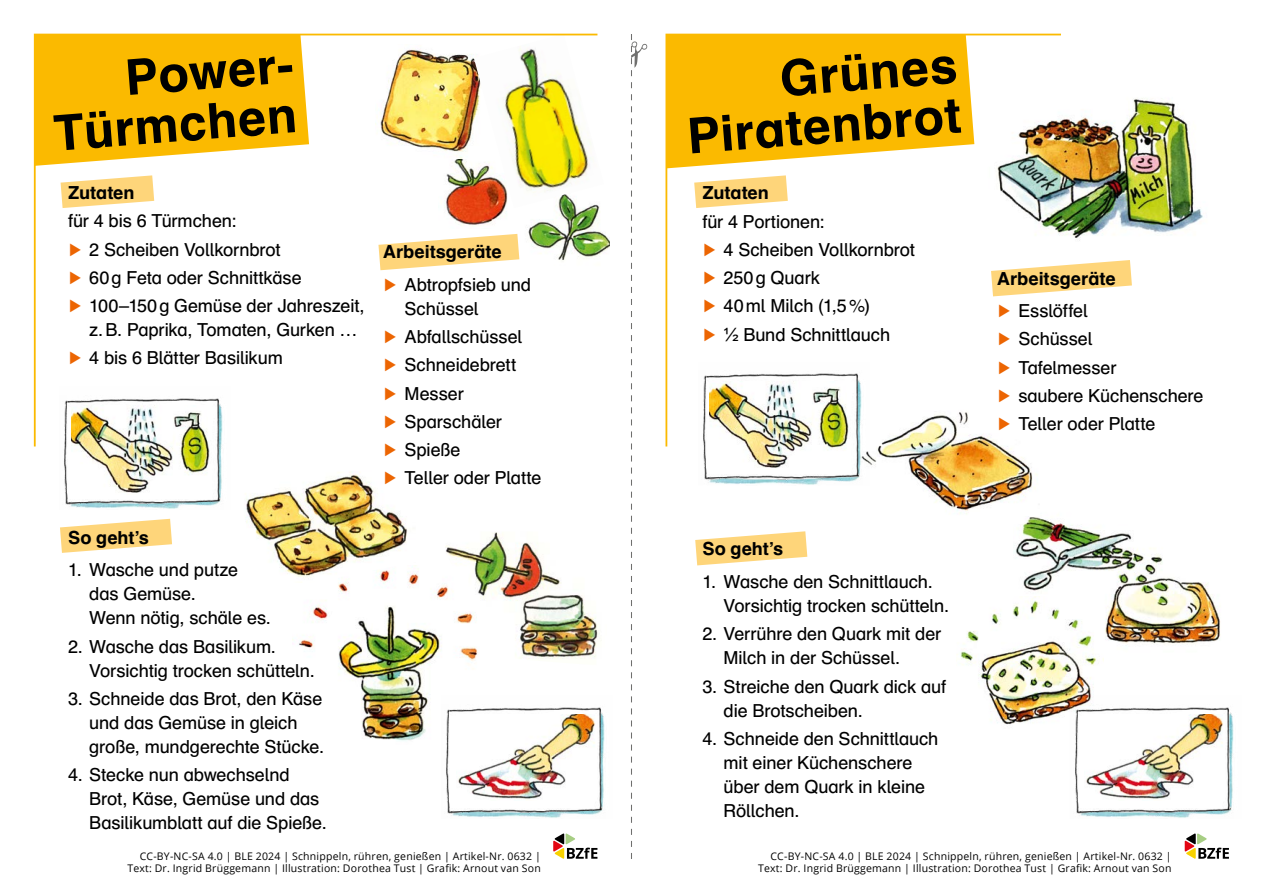
<style>
.page{position:relative;width:1263px;height:893px;background:#fff}
.page>*{position:absolute;margin:0;border:0;box-sizing:border-box;transform-origin:0 0}
.id26807{font:700 49.35px/49.5px "Schulbuch Nord OT";color:#000;text-align:right}
.id504{font:18px/24px "Schulbuch Nord OT";letter-spacing:-.005em;color:#000}
.id27471{font:700 18px "Schulbuch Nord OT";letter-spacing:-.005em;color:#000}
.id27812{font:10.5px/12.6px "Open Sans";letter-spacing:.02em;color:#000;text-align:right}
.s1{font-family:"Arial";color:#ec6502}
.s2{font-family:"Arial"}
</style>
<div class="page">
<img style="left:292px;top:569px;width:143px;height:172px">
<img style="left:246px;top:471px;width:170px;height:112px">
<img style="left:435px;top:532px;width:164px;height:129px">
<img style="left:1015px;top:517px;width:205px;height:127px">
<img style="left:869px;top:448px;width:168px;height:66px">
<img style="left:1063px;top:98px;width:140px;height:143px">
<svg style="left:60px;top:519px;width:112px;height:34px"></svg>
<svg style="left:695px;top:531px;width:112px;height:34px"></svg>
<svg style="left:1063px;top:260px;width:69px;height:31px"></svg>
<img style="left:64px;top:448px;width:158px;height:61px">
<img style="left:71px;top:448px;width:140px;height:46px">
<img style="left:703px;top:448px;width:159px;height:37px">
<img style="left:710px;top:448px;width:140px;height:21px">
<img style="left:957px;top:596px;width:146px;height:129px">
<img style="left:599px;top:208px;width:11px;height:47px">
<svg style="left:1185px;top:833px;width:44px;height:26px"></svg>
<svg style="left:553px;top:833px;width:44px;height:26px"></svg>
<img style="left:446px;top:707px;width:159px;height:111px">
<img style="left:456px;top:715px;width:140px;height:85px">
<img style="left:1070px;top:696px;width:33px;height:8px">
<img style="left:1070px;top:704px;width:164px;height:114px">
<img style="left:1084px;top:715px;width:140px;height:85px">
<svg style="left:631px;top:34px;width:16px;height:825px"></svg>
<svg style="left:33px;top:33px;width:566px;height:415px"></svg>
<svg style="left:665px;top:33px;width:398px;height:415px"></svg>
<h1 class="id26807" style="left:48px;top:62px;width:254px;rotate:-5deg">Power-<br>Türmchen</h1>
<h2 class="id27471" style="left:68px;top:181px;width:68px">Zutaten</h2>
<p class="id504" style="left:68px;top:209px;width:170px">für 4 bis 6 Türmchen:</p>
<p class="id504" style="left:68px;top:238px;width:214px"><span class="s1">►</span> 2 Scheiben Vollkornbrot</p>
<p class="id504" style="left:68px;top:266px;width:235px"><span class="s1">►</span> 60g Feta oder Schnittkäse</p>
<p class="id504" style="left:89px;top:294px;width:277px;text-indent:-21px"><span class="s1">►</span> 100–150g Gemüse der Jahreszeit, z.B. Paprika, Tomaten, Gurken …</p>
<p class="id504" style="left:68px;top:346px;width:216px"><span class="s1">►</span> 4 bis 6 Blätter Basilikum</p>
<h2 class="id27471" style="left:68px;top:526px;width:82px">So geht’s</h2>
<p class="id504" style="left:89px;top:558px;width:183px;text-indent:-21px">1. Wasche und putze das Gemüse.<br>Wenn nötig, schäle es.</p>
<p class="id504" style="left:89px;top:635px;width:227px;text-indent:-21px">2. Wasche das Basilikum.<br>Vorsichtig trocken schütteln.</p>
<p class="id504" style="left:89px;top:687px;width:236px;text-indent:-21px">3. Schneide das Brot, den Käse und das Gemüse in gleich große, mundgerechte Stücke.</p>
<p class="id504" style="left:89px;top:763px;width:239px;text-indent:-21px">4. Stecke nun abwechselnd<br>Brot, Käse, Gemüse und das<br>Basilikumblatt auf die Spieße.</p>
<h2 class="id27471" style="left:383px;top:240px;width:120px">Arbeitsgeräte</h2>
<p class="id504" style="left:405px;top:273px;width:128px;text-indent:-21px"><span class="s1">►</span> Abtropfsieb und<br>Schüssel</p>
<p class="id504" style="left:383px;top:325px;width:141px"><span class="s1">►</span> Abfallschüssel</p>
<p class="id504" style="left:383px;top:353px;width:135px"><span class="s1">►</span> Schneidebrett</p>
<p class="id504" style="left:383px;top:381px;width:82px"><span class="s1">►</span> Messer</p>
<p class="id504" style="left:383px;top:410px;width:120px"><span class="s1">►</span> Sparschäler</p>
<p class="id504" style="left:383px;top:438px;width:79px"><span class="s1">►</span> Spieße</p>
<p class="id504" style="left:383px;top:466px;width:160px"><span class="s1">►</span> Teller oder Platte</p>
<h1 class="id26807" style="left:681px;top:65px;width:276px;rotate:-5deg">Grünes<br>Piratenbrot</h1>
<h2 class="id27471" style="left:702px;top:181px;width:68px">Zutaten</h2>
<p class="id504" style="left:702px;top:210px;width:124px">für 4 Portionen:</p>
<p class="id504" style="left:702px;top:238px;width:214px"><span class="s1">►</span> 4 Scheiben Vollkornbrot</p>
<p class="id504" style="left:702px;top:266px;width:119px"><span class="s1">►</span> 250g Quark</p>
<p class="id504" style="left:702px;top:294px;width:169px"><span class="s1">►</span> 40ml Milch (1,5%)</p>
<p class="id504" style="left:702px;top:323px;width:189px"><span class="s1">►</span> <span class="s2">½</span> Bund Schnittlauch</p>
<h2 class="id27471" style="left:997px;top:267px;width:120px">Arbeitsgeräte</h2>
<p class="id504" style="left:997px;top:299px;width:92px"><span class="s1">►</span> Esslöffel</p>
<p class="id504" style="left:997px;top:327px;width:97px"><span class="s1">►</span> Schüssel</p>
<p class="id504" style="left:997px;top:356px;width:121px"><span class="s1">►</span> Tafelmesser</p>
<p class="id504" style="left:997px;top:384px;width:208px"><span class="s1">►</span> saubere Küchenschere</p>
<p class="id504" style="left:997px;top:412px;width:160px"><span class="s1">►</span> Teller oder Platte</p>
<h2 class="id27471" style="left:702px;top:538px;width:82px">So geht’s</h2>
<p class="id504" style="left:724px;top:570px;width:227px;text-indent:-21px">1. Wasche den Schnittlauch.<br>Vorsichtig trocken schütteln.</p>
<p class="id504" style="left:724px;top:622px;width:219px;text-indent:-21px">2. Verrühre den Quark mit der<br>Milch in der Schüssel.</p>
<p class="id504" style="left:724px;top:674px;width:224px;text-indent:-21px">3. Streiche den Quark dick auf die Brotscheiben.</p>
<p class="id504" style="left:724px;top:727px;width:216px;text-indent:-21px">4. Schneide den Schnittlauch mit einer Küchenschere über dem Quark in kleine<br>Röllchen.</p>
<p class="id27812" style="left:127px;top:849px;width:415px">CC-BY-NC-SA 4.0 | BLE 2024 | Schnippeln, rühren, genießen | Artikel-Nr. 0632 |<br>Text: Dr. Ingrid Brüggemann | Illustration: Dorothea Tust | Grafik: Arnout van Son</p>
<p class="id27812" style="left:758px;top:849px;width:415px">CC-BY-NC-SA 4.0 | BLE 2024 | Schnippeln, rühren, genießen | Artikel-Nr. 0632 |<br>Text: Dr. Ingrid Brüggemann | Illustration: Dorothea Tust | Grafik: Arnout van Son</p>
</div>
